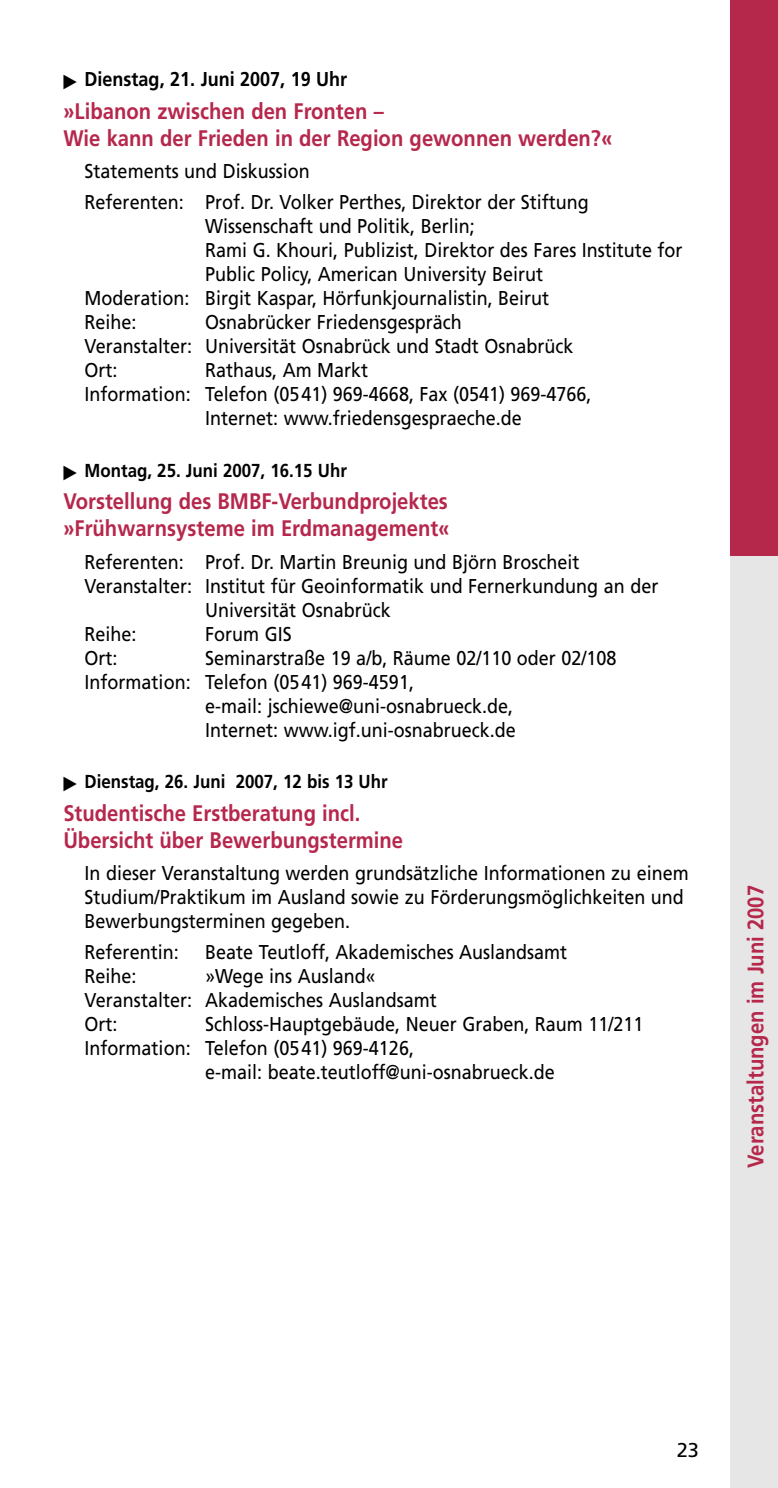
<style>
.page{position:relative;width:778px;height:1488px;background:#fff}
.page>*{position:absolute;margin:0;border:0;box-sizing:border-box;transform-origin:0 0}
.t1{font:700 22.5px/27px "Frutiger";color:#b6274c;scale:.9 1}
.t2{font:20px/24px "Frutiger";color:#000;scale:.9 1}
.t3{font:700 20px "Frutiger";color:#000;scale:.9 1}
.t4{font:20px "Frutiger";color:#000}
.t5{font:700 18.75px "Frutiger";color:#000;scale:.9 1}
</style>
<div class="page">
<div style="left:729px;top:0;width:49px;height:1487px;background:#b6274c"></div>
<div style="left:729px;top:556px;width:49px;height:931px;background:#e6e6e6"></div>
<p class="t3" style="left:85px;top:71px;width:293px">Dienstag, 21. Juni 2007, 19 Uhr</p>
<p class="t1" style="left:63px;top:99px;width:611px">»Libanon zwischen den Fronten –<br>Wie kann der Frieden in der Region gewonnen werden?«</p>
<p class="t2" style="left:85px;top:157px;width:562px;line-height:31px">Statements und Diskussion<br>Referenten: Prof. Dr. Volker Perthes, Direktor der Stiftung</p>
<p class="t2" style="left:205px;top:216px;width:301px">Wissenschaft und Politik, Berlin;</p>
<p class="t2" style="left:205px;top:240px;width:532px">Rami G. Khouri, Publizist, Direktor des Fares Institute for</p>
<p class="t2" style="left:205px;top:264px;width:377px">Public Policy, American University Beirut</p>
<p class="t2" style="left:85px;top:288px;width:517px">Moderation: Birgit Kaspar, Hörfunkjournalistin, Beirut</p>
<p class="t2" style="left:85px;top:312px;width:59px">Reihe:</p>
<p class="t2" style="left:85px;top:312px;width:544px;text-indent:120px">Osnabrücker Friedensgespräch<br>Veranstalter: Universität Osnabrück und Stadt Osnabrück<br>Ort:</p>
<p class="t2" style="left:205px;top:360px;width:183px">Rathaus, Am Markt</p>
<p class="t2" style="left:85px;top:384px;width:564px">Information: Telefon (0541) 969-4668, Fax (0541) 969-4766,</p>
<p class="t2" style="left:205px;top:408px;width:353px">Internet: www.friedensgespraeche.de</p>
<p class="t5" style="left:85px;top:463px;width:293px">Montag, 25. Juni 2007, 16.15 Uhr</p>
<p class="t1" style="left:63px;top:490px;width:430px">Vorstellung des BMBF-Verbundprojektes »Frühwarnsysteme im Erdmanagement«</p>
<p class="t2" style="left:85px;top:551px;width:551px">Referenten: Prof. Dr. Martin Breunig und Björn Broscheit</p>
<p class="t2" style="left:85px;top:575px;width:639px">Veranstalter: Institut für Geoinformatik und Fernerkundung an der</p>
<p class="t2" style="left:205px;top:599px;width:208px">Universität Osnabrück</p>
<p class="t2" style="left:85px;top:623px;width:59px">Reihe:</p>
<p class="t2" style="left:205px;top:623px;width:98px">Forum GIS</p>
<p class="t2" style="left:85px;top:647px;width:38px">Ort:</p>
<p class="t2" style="left:205px;top:647px;width:458px">Seminarstraße 19 a/b, Räume 02/110 oder 02/108</p>
<p class="t2" style="left:85px;top:671px;width:367px">Information: Telefon (0541) 969-4591,</p>
<p class="t2" style="left:205px;top:695px;width:344px">e-mail: jschiewe@uni-osnabrueck.de,</p>
<p class="t2" style="left:205px;top:719px;width:346px">Internet: www.igf.uni-osnabrueck.de</p>
<p class="t5" style="left:85px;top:774px;width:338px">Dienstag, 26. Juni 2007, 12 bis 13 Uhr</p>
<p class="t1" style="left:63px;top:801px;width:379px">Studentische Erstberatung incl.<br>Übersicht über Bewerbungstermine</p>
<p class="t2" style="left:85px;top:862px;width:672px">In dieser Veranstaltung werden grundsätzliche Informationen zu einem<br>Studium/Praktikum im Ausland sowie zu Förderungsmöglichkeiten und<br>Bewerbungsterminen gegeben.</p>
<p class="t2" style="left:85px;top:942px;width:106px">Referentin:</p>
<p class="t2" style="left:205px;top:942px;width:404px">Beate Teutloff, Akademisches Auslandsamt</p>
<p class="t2" style="left:85px;top:966px;width:59px">Reihe:</p>
<p class="t2" style="left:85px;top:966px;width:393px;text-indent:120px">»Wege ins Ausland«<br>Veranstalter: Akademisches Auslandsamt<br>Ort:</p>
<p class="t2" style="left:205px;top:1014px;width:488px">Schloss-Hauptgebäude, Neuer Graben, Raum 11/211</p>
<p class="t2" style="left:85px;top:1038px;width:367px">Information: Telefon (0541) 969-4126,</p>
<p class="t2" style="left:205px;top:1062px;width:390px">e-mail: beate.teutloff@uni-osnabrueck.de</p>
<p class="t1" style="left:743px;top:1168px;width:316px;rotate:-90deg">Veranstaltungen im Juni 2007</p>
<p class="t4" style="left:676px;top:1441px;width:24px">23</p>
</div>
